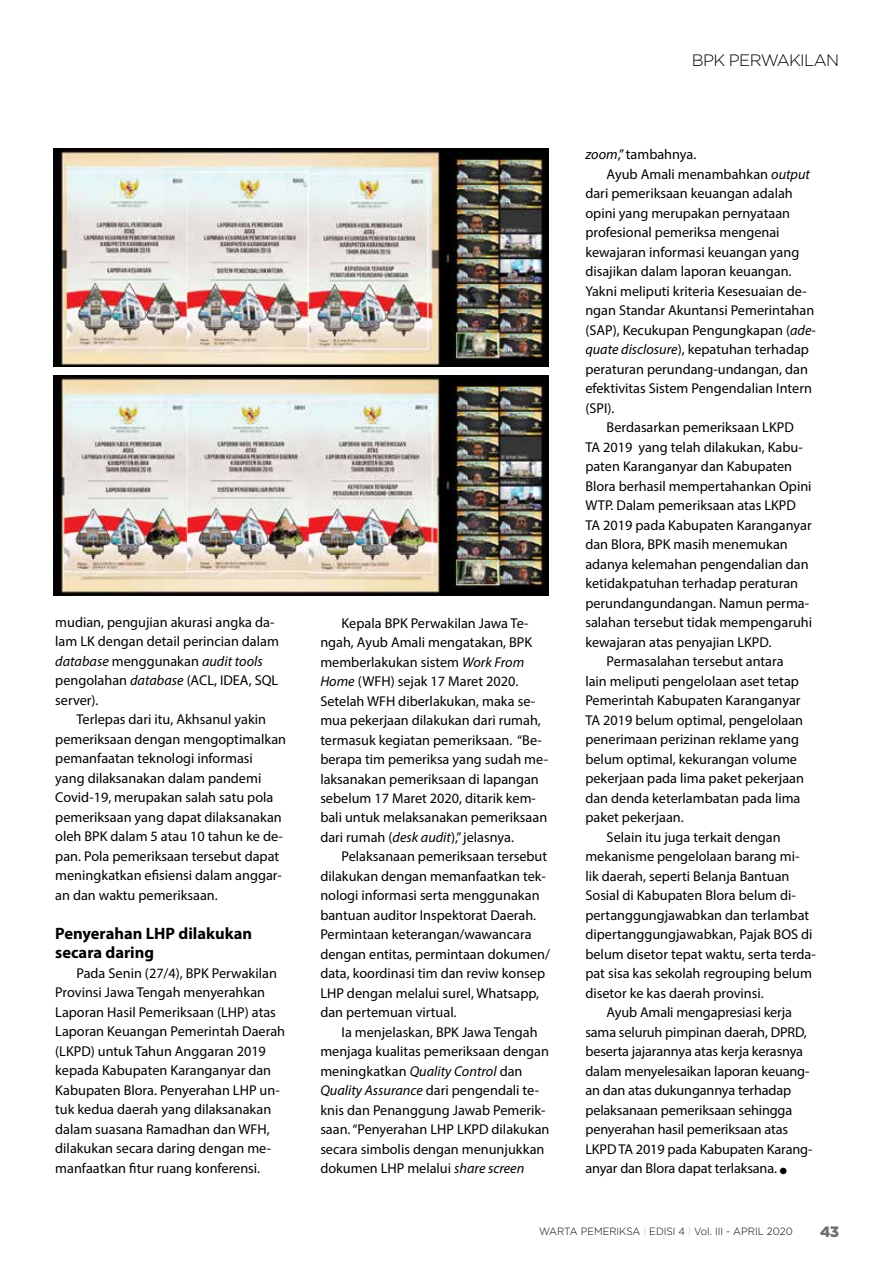
<style>
.page{position:relative;width:893px;height:1263px;background:#fff}
.page>*{position:absolute;margin:0;border:0;box-sizing:border-box;transform-origin:0 0}
.t1{font:700 16.5px/19.5px "Myriad Pro";color:#000}
.t2{font:300 16.5px "Gotham";letter-spacing:-.04em;color:#000}
.t3{font:900 15px "Gotham";color:#6d6e71}
.t4{font:14.25px/19.5px "Myriad Pro";color:#000}
.t5{font:300 10.5px "Gotham";color:#000;scale:.95 1}
.s1{font-style:italic}
.s2{color:#bcbec0}
</style>
<div class="page">
<img style="left:53px;top:149px;width:496px;height:217px">
<img style="left:53px;top:375px;width:496px;height:220px">
<p class="t4" style="left:55px;top:612px;width:225px">mudian, pengujian akurasi angka da&shy;lam LK dengan detail perincian dalam <span class="s1">database</span> menggunakan <span class="s1">audit tools </span>pengolahan <span class="s1">database</span> (ACL, IDEA, SQL server).</p>
<p class="t4" style="left:55px;top:710px;width:232px;text-indent:21px">Terlepas dari itu, Akhsanul yakin pemeriksaan dengan mengoptimalkan pemanfaatan teknologi informasi<br>yang dilaksanakan dalam pandemi Covid-19, merupakan salah satu pola pemeriksaan yang dapat dilaksanakan oleh BPK dalam 5 atau 10 tahun ke de&shy;pan. Pola pemeriksaan tersebut dapat meningkatkan efisiensi dalam anggar&shy;an dan waktu pemeriksaan.</p>
<p class="t1" style="left:55px;top:923px;width:198px">Penyerahan LHP dilakukan secara daring</p>
<p class="t4" style="left:55px;top:963px;width:231px;text-indent:21px">Pada Senin (27/4), BPK Perwakilan Provinsi Jawa Tengah menyerahkan Laporan Hasil Pemeriksaan (LHP) atas Laporan Keuangan Pemerintah Daerah (LKPD) untuk Tahun Anggaran 2019 kepada Kabupaten Karanganyar dan Kabupaten Blora. Penyerahan LHP un&shy;tuk kedua daerah yang dilaksanakan dalam suasana Ramadhan dan WFH, dilakukan secara daring dengan me&shy;manfaatkan fitur ruang konferensi.</p>
<p class="t4" style="left:320px;top:613px;width:229px;text-indent:21px">Kepala BPK Perwakilan Jawa Te&shy;ngah, Ayub Amali mengatakan, BPK memberlakukan sistem <span class="s1">Work From Home</span> (WFH) sejak 17 Maret 2020.<br>Setelah WFH diberlakukan, maka se&shy;mua pekerjaan dilakukan dari rumah, termasuk kegiatan pemeriksaan. “Be&shy;berapa tim pemeriksa yang sudah me&shy;laksanakan pemeriksaan di lapangan sebelum 17 Maret 2020, ditarik kem&shy;bali untuk melaksanakan pemeriksaan dari rumah (<span class="s1">desk audit</span>),” jelasnya.</p>
<p class="t4" style="left:320px;top:847px;width:231px;text-indent:21px">Pelaksanaan pemeriksaan tersebut dilakukan dengan memanfaatkan tek&shy;nologi informasi serta menggunakan bantuan auditor Inspektorat Daerah.<br>Permintaan keterangan/wawancara dengan entitas, permintaan dokumen/ data, koordinasi tim dan reviw konsep LHP dengan melalui surel, Whatsapp, dan pertemuan virtual.</p>
<p class="t4" style="left:320px;top:1022px;width:231px;text-indent:21px">Ia menjelaskan, BPK Jawa Tengah menjaga kualitas pemeriksaan dengan meningkatkan <span class="s1">Quality Control</span> dan <span class="s1">Quality Assurance</span> dari pengendali te&shy;knis dan Penanggung Jawab Pemerik&shy;saan. “Penyerahan LHP LKPD dilakukan secara simbolis dengan menunjukkan dokumen LHP melalui <span class="s1">share screen</span></p>
<p class="t2" style="left:692px;top:51px;width:149px">BPK PERWAKILAN</p>
<p class="t4" style="left:585px;top:145px;width:113px"><span class="s1">zoom</span>,” tambahnya.</p>
<p class="t4" style="left:607px;top:164px;width:205px">Ayub Amali menambahkan <span class="s1">output</span></p>
<p class="t4" style="left:585px;top:184px;width:209px">dari pemeriksaan keuangan adalah</p>
<p class="t4" style="left:585px;top:203px;width:206px">opini yang merupakan pernyataan</p>
<p class="t4" style="left:585px;top:223px;width:196px">profesional pemeriksa mengenai</p>
<p class="t4" style="left:585px;top:242px;width:215px">kewajaran informasi keuangan yang</p>
<p class="t4" style="left:585px;top:261px;width:208px">disajikan dalam laporan keuangan.</p>
<p class="t4" style="left:585px;top:281px;width:222px">Yakni meliputi kriteria Kesesuaian de-</p>
<p class="t4" style="left:585px;top:300px;width:230px">ngan Standar Akuntansi Pemerintahan</p>
<p class="t4" style="left:585px;top:320px;width:232px">(SAP), Kecukupan Pengungkapan (<span class="s1">ade-</span></p>
<p class="t4" style="left:585px;top:339px;width:225px"><span class="s1">quate disclosure</span>), kepatuhan terhadap</p>
<p class="t4" style="left:585px;top:359px;width:224px">peraturan perundang-undangan, dan</p>
<p class="t4" style="left:585px;top:378px;width:228px">efektivitas Sistem Pengendalian Intern</p>
<p class="t4" style="left:585px;top:398px;width:31px">(SPI).</p>
<p class="t4" style="left:607px;top:417px;width:189px">Berdasarkan pemeriksaan LKPD</p>
<p class="t4" style="left:585px;top:437px;width:219px">TA 2019 yang telah dilakukan, Kabu-</p>
<p class="t4" style="left:585px;top:456px;width:208px">paten Karanganyar dan Kabupaten</p>
<p class="t4" style="left:585px;top:476px;width:228px">Blora berhasil mempertahankan Opini</p>
<p class="t4" style="left:585px;top:495px;width:212px">WTP. Dalam pemeriksaan atas LKPD</p>
<p class="t4" style="left:585px;top:515px;width:228px">TA 2019 pada Kabupaten Karanganyar</p>
<p class="t4" style="left:585px;top:534px;width:204px">dan Blora, BPK masih menemukan</p>
<p class="t4" style="left:585px;top:554px;width:225px">adanya kelemahan pengendalian dan</p>
<p class="t4" style="left:585px;top:573px;width:214px">ketidakpatuhan terhadap peraturan</p>
<p class="t4" style="left:585px;top:593px;width:225px">perundangundangan. Namun perma-</p>
<p class="t4" style="left:585px;top:612px;width:228px">salahan tersebut tidak mempengaruhi</p>
<p class="t4" style="left:585px;top:632px;width:187px">kewajaran atas penyajian LKPD.</p>
<p class="t4" style="left:607px;top:651px;width:178px">Permasalahan tersebut antara</p>
<p class="t4" style="left:585px;top:671px;width:215px">lain meliputi pengelolaan aset tetap</p>
<p class="t4" style="left:585px;top:690px;width:217px">Pemerintah Kabupaten Karanganyar</p>
<p class="t4" style="left:585px;top:710px;width:219px">TA 2019 belum optimal, pengelolaan</p>
<p class="t4" style="left:585px;top:729px;width:215px">penerimaan perizinan reklame yang</p>
<p class="t4" style="left:585px;top:749px;width:213px">belum optimal, kekurangan volume</p>
<p class="t4" style="left:585px;top:768px;width:220px">pekerjaan pada lima paket pekerjaan</p>
<p class="t4" style="left:585px;top:788px;width:217px">dan denda keterlambatan pada lima</p>
<p class="t4" style="left:585px;top:807px;width:100px">paket pekerjaan.</p>
<p class="t4" style="left:607px;top:827px;width:176px">Selain itu juga terkait dengan</p>
<p class="t4" style="left:585px;top:846px;width:216px">mekanisme pengelolaan barang mi-</p>
<p class="t4" style="left:585px;top:866px;width:206px">lik daerah, seperti Belanja Bantuan</p>
<p class="t4" style="left:585px;top:885px;width:212px">Sosial di Kabupaten Blora belum di-</p>
<p class="t4" style="left:585px;top:905px;width:225px">pertanggungjawabkan dan terlambat</p>
<p class="t4" style="left:585px;top:924px;width:229px">dipertanggungjawabkan, Pajak BOS di</p>
<p class="t4" style="left:585px;top:944px;width:232px">belum disetor tepat waktu, serta terda-</p>
<p class="t4" style="left:585px;top:963px;width:228px">pat sisa kas sekolah regrouping belum</p>
<p class="t4" style="left:585px;top:983px;width:180px">disetor ke kas daerah provinsi.</p>
<p class="t4" style="left:607px;top:1002px;width:187px">Ayub Amali mengapresiasi kerja</p>
<p class="t4" style="left:585px;top:1022px;width:223px">sama seluruh pimpinan daerah, DPRD,</p>
<p class="t4" style="left:585px;top:1041px;width:219px">beserta jajarannya atas kerja kerasnya</p>
<p class="t4" style="left:585px;top:1061px;width:225px">dalam menyelesaikan laporan keuang-</p>
<p class="t4" style="left:585px;top:1080px;width:207px">an dan atas dukungannya terhadap</p>
<p class="t4" style="left:585px;top:1100px;width:208px">pelaksanaan pemeriksaan sehingga</p>
<p class="t4" style="left:585px;top:1119px;width:204px">penyerahan hasil pemeriksaan atas</p>
<p class="t4" style="left:585px;top:1139px;width:228px">LKPD TA 2019 pada Kabupaten Karang-</p>
<p class="t4" style="left:585px;top:1158px;width:203px">anyar dan Blora dapat terlaksana. ●</p>
<p class="t5" style="left:539px;top:1225px;width:269px">WARTA PEMERIKSA <span class="s2">|</span> EDISI 4 <span class="s2">|</span> Vol. III - APRIL 2020</p>
<p class="t3" style="left:820px;top:1223px;width:20px">43</p>
</div>
